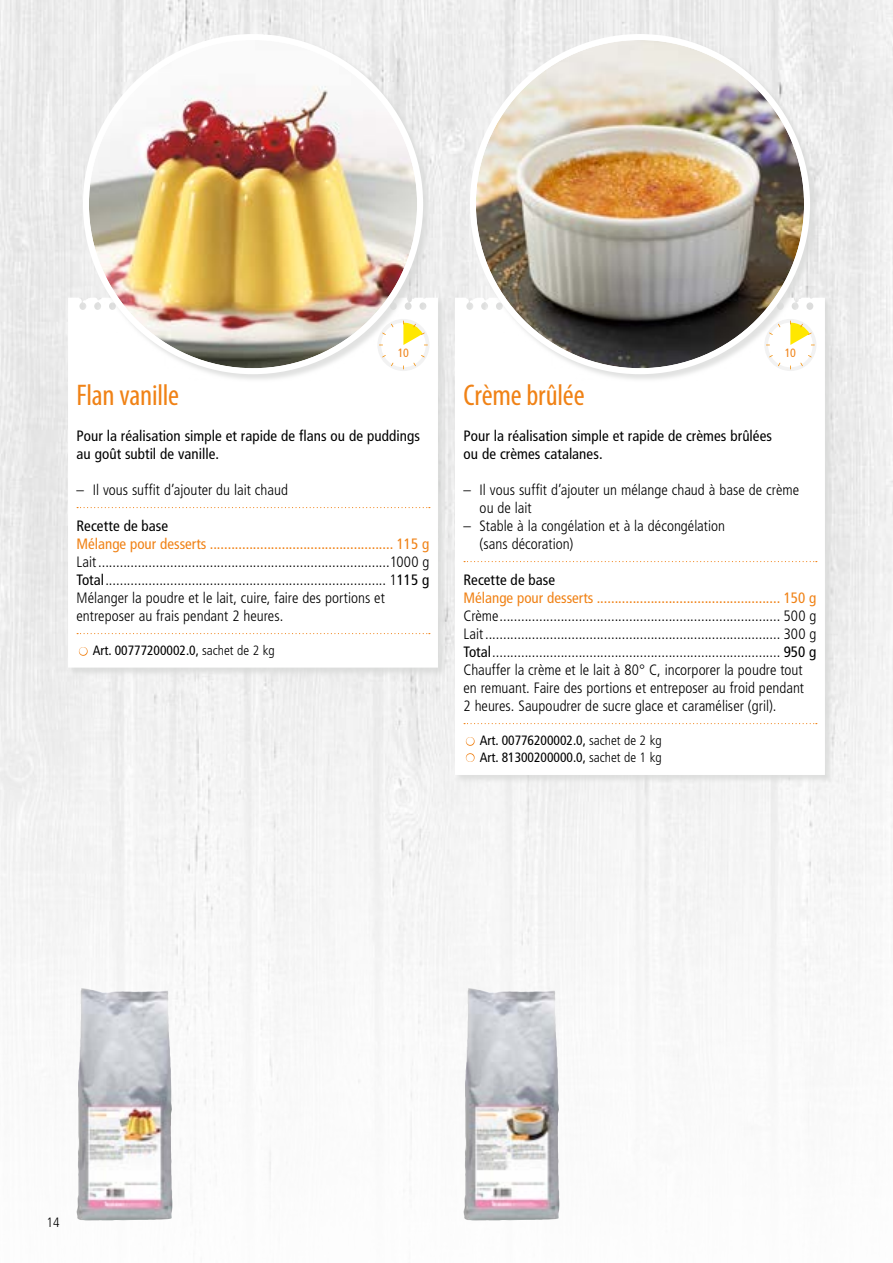
<style>
.page{position:relative;width:893px;height:1263px;background:#fff}
.page>*{position:absolute;margin:0;border:0;box-sizing:border-box;transform-origin:0 0}
.t1{font:condensed 30px "Myriad Pro";letter-spacing:-.01em;color:#f08216}
.t2{font:300 condensed 15px/18px "Frutiger LT Pro";color:#000}
.t3{font:condensed 15px/18px "Frutiger LT Pro";letter-spacing:.005em;color:#000}
.t4{font:condensed 15px "Frutiger LT Pro";color:#f08216}
.t5{font:condensed 13.5px/16.2px "Frutiger LT Pro";color:#000}
.t6{font:300 condensed 13.5px "Frutiger LT Pro";color:#000}
.t7{font:condensed 12px "Frutiger LT Pro";color:#f08216}
.s1{font-weight:400}
.s2{font-weight:300}
</style>
<div class="page">
<img style="left:0;top:0;width:893px;height:1221px">
<div style="left:68px;top:298px;width:378px;height:378px;background:#e1e2e1"></div>
<div style="left:68px;top:298px;width:370px;height:370px;background:#fff"></div>
<svg style="left:77px;top:507px;width:353px;height:1px"></svg>
<svg style="left:77px;top:633px;width:353px;height:1px"></svg>
<div style="left:83px;top:34px;width:348px;height:348px;background:#d8d9d8;opacity:.75"></div>
<div style="left:86px;top:37px;width:334px;height:334px;background:#fff;border-radius:50%"></div>
<img style="left:89px;top:40px;width:328px;height:328px;border-radius:164px">
<img style="left:77px;top:988px;width:95px;height:232px">
<div style="left:377px;top:319px;width:52px;height:52px;background:#f2f2f2;border-radius:50%"></div>
<svg style="left:379px;top:321px;width:49px;height:48px"></svg>
<div style="left:455px;top:298px;width:378px;height:485px;background:#d8d9d8;opacity:.75"></div>
<svg style="left:455px;top:298px;width:370px;height:477px"></svg>
<svg style="left:464px;top:561px;width:353px;height:1px"></svg>
<svg style="left:464px;top:723px;width:353px;height:1px"></svg>
<div style="left:470px;top:34px;width:348px;height:348px;background:#d8d9d8;opacity:.75"></div>
<div style="left:473px;top:37px;width:334px;height:334px;background:#fff;border-radius:50%"></div>
<img style="left:476px;top:40px;width:328px;height:328px;border-radius:164px">
<div style="left:764px;top:319px;width:52px;height:52px;background:#f2f2f2;border-radius:50%"></div>
<svg style="left:766px;top:321px;width:49px;height:48px"></svg>
<img style="left:463px;top:988px;width:96px;height:232px">
<svg style="left:79px;top:647px;width:8px;height:8px"></svg>
<svg style="left:466px;top:737px;width:8px;height:8px"></svg>
<svg style="left:466px;top:754px;width:8px;height:7px"></svg>
<p class="t7" style="left:398px;top:346px;width:13px">10</p>
<h1 class="t1" style="left:77px;top:377px;width:104px">Flan vanille</h1>
<p class="t3" style="left:77px;top:427px;width:345px">Pour la réalisation simple et rapide de flans ou de puddings au goût subtil de vanille.</p>
<p class="t2" style="left:77px;top:481px;width:213px">– Il vous suffit d’ajouter du lait chaud</p>
<p class="t3" style="left:77px;top:517px;width:93px">Recette de base</p>
<p class="t4" style="left:77px;top:535px;width:354px">Mélange pour desserts ................................................... 115 g</p>
<p class="t2" style="left:77px;top:553px;width:354px">Lait.................................................................................1000 g <span class="s1">Total</span>.............................................................................. 1<span class="s1">115 g </span>Mélanger la poudre et le lait, cuire, faire des portions et entreposer au frais pendant 2 heures.</p>
<p class="t5" style="left:93px;top:643px;width:184px">Art. 00777200002.0, <span class="s2">sachet de 2 kg</span></p>
<p class="t7" style="left:785px;top:346px;width:13px">10</p>
<h1 class="t1" style="left:463px;top:377px;width:123px">Crème brûlée</h1>
<p class="t3" style="left:463px;top:427px;width:310px">Pour la réalisation simple et rapide de crèmes brûlées ou de crèmes catalanes.</p>
<p class="t2" style="left:480px;top:481px;width:321px;text-indent:-16px">– Il vous suffit d’ajouter un mélange chaud à base de crème ou de lait</p>
<p class="t2" style="left:480px;top:517px;width:247px;text-indent:-16px">– Stable à la congélation et à la décongélation (sans décoration)</p>
<p class="t3" style="left:463px;top:571px;width:93px">Recette de base</p>
<p class="t4" style="left:463px;top:589px;width:354px">Mélange pour desserts ................................................... 150 g</p>
<p class="t2" style="left:463px;top:607px;width:354px">Crème.............................................................................. 500 g Lait.................................................................................. 300 g <span class="s1">Total</span>................................................................................ <span class="s1">950 g </span>Chauffer la crème et le lait à 80° C, incorporer la poudre tout en remuant. Faire des portions et entreposer au froid pendant<br>2 heures. Saupoudrer de sucre glace et caraméliser (gril).</p>
<p class="t5" style="left:480px;top:733px;width:184px">Art. 00776200002.0, <span class="s2">sachet de 2 kg<br></span>Art. 81300200000.0, <span class="s2">sachet de 1 kg</span></p>
<p class="t6" style="left:47px;top:1215px;width:14px">14</p>
</div>
